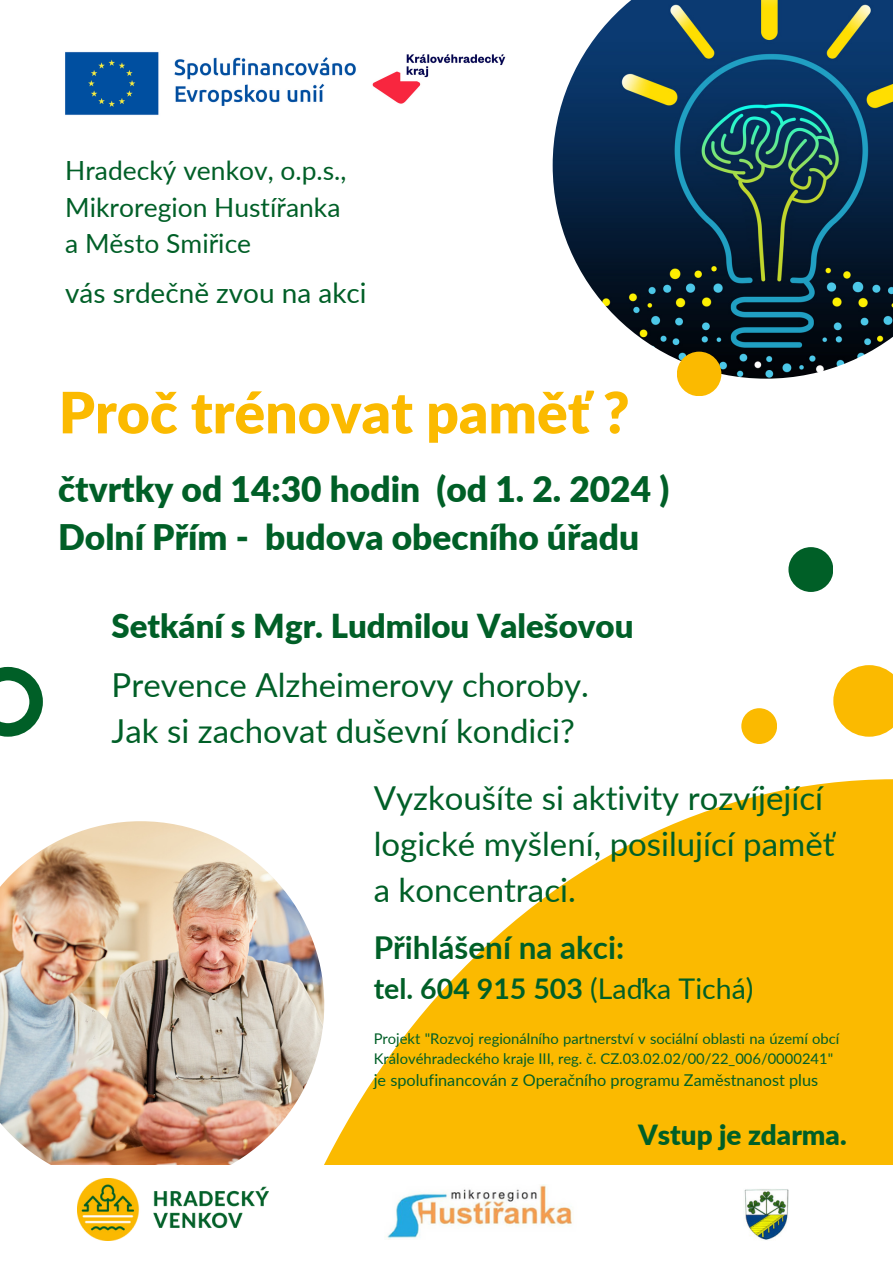
<style>
.page{position:relative;width:893px;height:1264px;background:#fff}
.page>*{position:absolute;margin:0;border:0;box-sizing:border-box;transform-origin:0 0}
.t1{font:900 57px "Lato";color:#fbba00}
.t2{font:900 35.25px "Lato";color:#005f27}
.t3{font:33px/45.8px "Lato";color:#005f27}
.t4{font:900 33px "Lato";color:#005f27}
.t5{font:700 31.5px "Lato";color:#005f27}
.t6{font:700 28.5px "Lato";color:#005f27}
.t7{font:27.9px "Lato";color:#005f27}
.t8{font:900 27.75px "Lato";color:#005f27}
.t9{font:26.4px "Lato";color:#005f27}
.t10{font:16.2px "Lato";color:#005f27}
.t11{font:14.7px/20.5px "Lato";color:#005f27}
.s1{font-weight:400}
</style>
<div class="page">
<svg style="left:324px;top:779px;width:568px;height:385px;fill:#fbba00"></svg>
<img style="left:552px;top:0;width:340px;height:378px">
<img style="left:0;top:821px;width:324px;height:343px">
<img style="left:65px;top:51px;width:291px;height:64px">
<svg style="left:0;top:667px;width:43px;height:69px"></svg>
<img style="left:78px;top:1178px;width:190px;height:62px">
<img style="left:387px;top:1184px;width:185px;height:55px">
<img style="left:744px;top:1189px;width:44px;height:51px">
<img style="left:372px;top:54px;width:134px;height:50px">
<svg style="left:833px;top:665px;width:59px;height:71px;background:#fbc528"></svg>
<div style="left:741px;top:708px;width:36px;height:36px;background:#fbba00;border-radius:50%"></div>
<div style="left:788px;top:547px;width:45px;height:45px;background:#005f27;border-radius:50%"></div>
<div style="left:676px;top:351px;width:45px;height:45px;background:#fbba00;border-radius:50%"></div>
<p class="t9" style="left:65px;top:154px;width:283px">Hradecký venkov, o.p.s.,</p>
<p class="t9" style="left:65px;top:191px;width:277px">Mikroregion Hustířanka</p>
<p class="t9" style="left:65px;top:227px;width:187px">a Město Smiřice</p>
<p class="t7" style="left:65px;top:276px;width:303px">vás srdečně zvou na akci</p>
<p class="t1" style="left:59px;top:377px;width:572px">Proč trénovat paměť ?</p>
<p class="t2" style="left:58px;top:467px;width:612px">čtvrtky od 14:30 hodin (od 1. 2. 2024 )</p>
<p class="t2" style="left:58px;top:515px;width:582px">Dolní Přím - budova obecního úřadu</p>
<p class="t4" style="left:111px;top:605px;width:523px">Setkání s Mgr. Ludmilou Valešovou</p>
<p class="t3" style="left:111px;top:661px;width:479px">Prevence Alzheimerovy choroby.</p>
<p class="t3" style="left:111px;top:707px;width:465px">Jak si zachovat duševní kondici?</p>
<p class="t3" style="left:373px;top:774px;width:462px">Vyzkoušíte si aktivity rozvíjející logické myšlení, posilující paměť a koncentraci.</p>
<p class="t5" style="left:373px;top:927px;width:252px">Přihlášení na akci:</p>
<p class="t6" style="left:373px;top:970px;width:381px">tel. 604 915 503 <span class="s1">(Laďka Tichá)</span></p>
<p class="t11" style="left:373px;top:1027px;width:467px">Projekt "Rozvoj regionálního partnerství v sociální oblasti na území obcí<br>Královéhradeckého kraje III, reg. č. CZ.03.02.02/00/22_006/0000241"</p>
<p class="t10" style="left:373px;top:1070px;width:446px">je spolufinancován z Operačního programu Zaměstnanost plus</p>
<p class="t8" style="left:638px;top:1117px;width:210px">Vstup je zdarma.</p>
</div>
